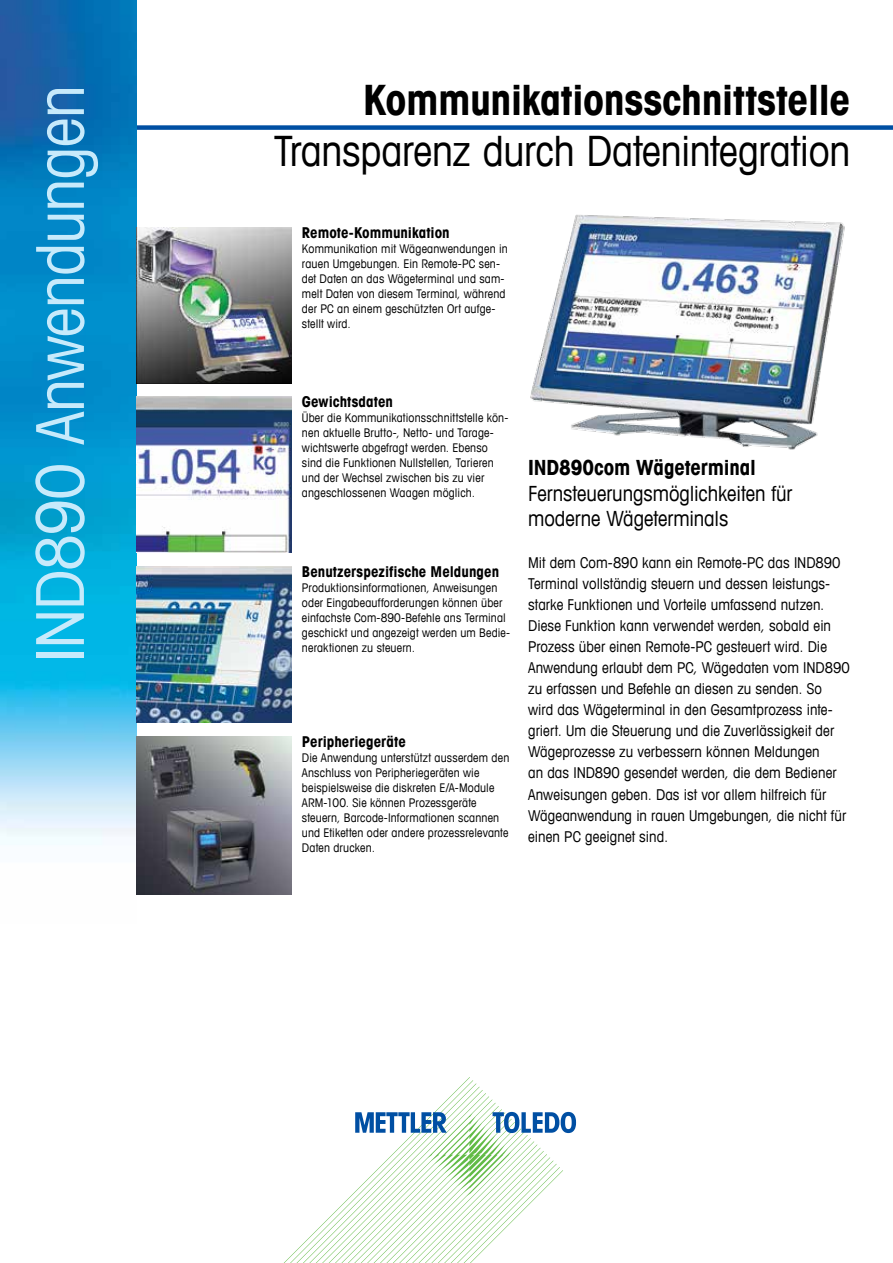
<style>
.page{position:relative;width:893px;height:1263px;background:#fff}
.page>*{position:absolute;margin:0;border:0;box-sizing:border-box;transform-origin:0 0}
.t1{font:condensed 66px "Avant Garde Com";letter-spacing:-.015em;color:#c7eafb}
.t2{font:condensed 42px "Avant Garde Com";letter-spacing:-.01em;color:#000}
.t3{font:700 condensed 42px "Avant Garde Com";letter-spacing:-.01em;color:#000}
.t4{font:condensed 21px/25.5px "Avant Garde Com";color:#000}
.t5{font:700 condensed 21px "Avant Garde Com";letter-spacing:-.005em;color:#000}
.t6{font:condensed 15px/21px "Avant Garde Com";letter-spacing:.005em;color:#000}
.t7{font:700 condensed 15px "Avant Garde Com";color:#000}
.t8{font:condensed 12px/15px "Avant Garde Com";letter-spacing:.015em;color:#000}
</style>
<div class="page">
<div style="left:111px;top:125px;width:782px;height:5px;background:#004fa3"></div>
<img style="left:0;top:0;width:136px;height:845px">
<svg style="left:284px;top:1077px;width:292px;height:186px"></svg>
<img style="left:136px;top:737px;width:156px;height:157px">
<img style="left:530px;top:214px;width:315px;height:236px">
<img style="left:136px;top:397px;width:156px;height:155px">
<img style="left:136px;top:227px;width:156px;height:156px">
<img style="left:136px;top:566px;width:156px;height:156px">
<h1 class="t1" style="left:19px;top:662px;width:578px;rotate:-90deg">IND890 Anwendungen</h1>
<h2 class="t3" style="left:363px;top:73px;width:489px">Kommunikationsschnittstelle</h2>
<h2 class="t2" style="left:274px;top:125px;width:578px">Transparenz durch Datenintegration</h2>
<p class="t7" style="left:302px;top:223px;width:149px">Remote-Kommunikation</p>
<p class="t8" style="left:302px;top:241px;width:207px">Kommunikation mit Wägeanwendungen in rauen Umgebungen. Ein Remote-PC sen&shy;det Daten an das Wägeterminal und sam&shy;melt Daten von diesem Terminal, während der PC an einem geschützten Ort aufge&shy;stellt wird.</p>
<p class="t7" style="left:302px;top:392px;width:93px">Gewichtsdaten</p>
<p class="t8" style="left:302px;top:410px;width:208px">Über die Kommunikationsschnittstelle kön&shy;nen aktuelle Brutto-, Netto- und Tarage&shy;wichtswerte abgefragt werden. Ebenso sind die Funktionen Nullstellen, Tarieren und der Wechsel zwischen bis zu vier angeschlossenen Waagen möglich.</p>
<p class="t7" style="left:302px;top:562px;width:199px">Benutzerspezifische Meldungen</p>
<p class="t8" style="left:302px;top:580px;width:210px">Produktionsinformationen, Anweisungen oder Eingabeaufforderungen können über einfachste Com-890-Befehle ans Terminal geschickt und angezeigt werden um Bedie&shy;neraktionen zu steuern.</p>
<p class="t7" style="left:302px;top:732px;width:105px">Peripheriegeräte</p>
<p class="t8" style="left:302px;top:750px;width:209px">Die Anwendung unterstützt ausserdem den Anschluss von Peripheriegeräten wie beispielsweise die diskreten E/A-Module ARM-100. Sie können Prozessgeräte steuern, Barcode-Informationen scannen und Etiketten oder andere prozessrelevante Daten drucken.</p>
<h3 class="t5" style="left:528px;top:454px;width:229px">IND890com Wägeterminal</h3>
<h3 class="t4" style="left:528px;top:480px;width:266px">Fernsteuerungsmöglichkeiten für moderne Wägeterminals</h3>
<p class="t6" style="left:528px;top:552px;width:323px">Mit dem Com-890 kann ein Remote-PC das IND890<br>Terminal vollständig steuern und dessen leistungs&shy;starke Funktionen und Vorteile umfassend nutzen.<br>Diese Funktion kann verwendet werden, sobald ein Prozess über einen Remote-PC gesteuert wird. Die Anwendung erlaubt dem PC, Wägedaten vom IND890 zu erfassen und Befehle an diesen zu senden. So wird das Wägeterminal in den Gesamtprozess inte&shy;griert. Um die Steuerung und die Zuverlässigkeit der Wägeprozesse zu verbessern können Meldungen<br>an das IND890 gesendet werden, die dem Bediener Anweisungen geben. Das ist vor allem hilfreich für Wägeanwendung in rauen Umgebungen, die nicht für einen PC geeignet sind.</p>
</div>
